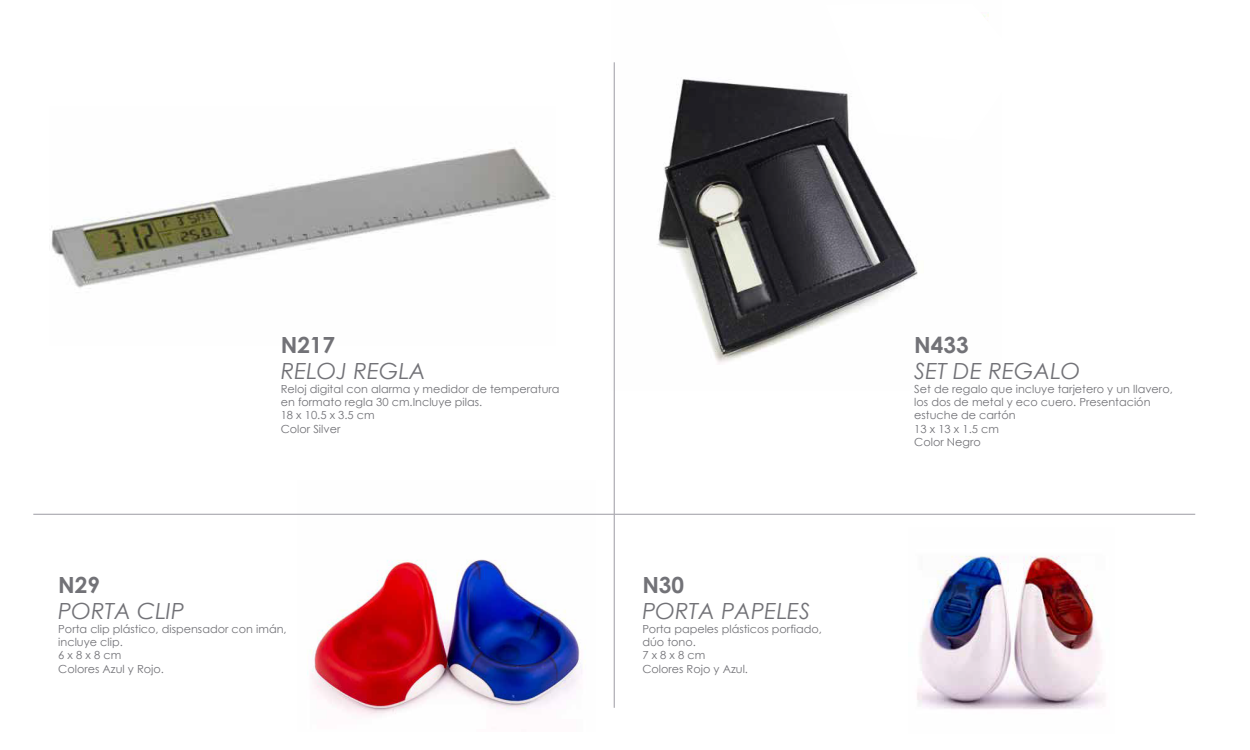
<style>
.page{position:relative;width:1250px;height:750px;background:#fff}
.page>*{position:absolute;margin:0;border:0;box-sizing:border-box;transform-origin:0 0}
.t1{font:italic 22.25px "Century Gothic";color:#727277}
.t2{font:700 22.25px "Century Gothic";color:#727277}
.t3{font:11.12px/13.4px "Century Gothic";color:#727277}
</style>
<div class="page">
<img style="left:613px;top:62px;width:305px;height:328px">
<img style="left:297px;top:513px;width:299px;height:202px">
<img style="left:51px;top:147px;width:500px;height:141px">
<hr style="left:33px;top:514px;width:1162px;height:1px;background:#b0afb5">
<hr style="left:614px;top:62px;width:1px;height:646px;background:#b0afb5">
<img style="left:917px;top:556px;width:188px;height:154px">
<svg style="left:825px;top:12px;width:164px;height:129px"></svg>
<h1 class="t2" style="left:281px;top:331px;width:56px">N217</h1>
<h1 class="t1" style="left:281px;top:358px;width:147px">RELOJ REGLA</h1>
<p class="t3" style="left:281px;top:382px;width:280px">Reloj digital con alarma y medidor de temperatura en formato regla 30 cm.Incluye pilas.<br>18 x 10.5 x 3.5 cm<br>Color Silver</p>
<h1 class="t2" style="left:58px;top:571px;width:43px">N29</h1>
<h1 class="t1" style="left:58px;top:598px;width:128px">PORTA CLIP</h1>
<p class="t3" style="left:58px;top:622px;width:230px">Porta clip plástico, dispensador con imán, incluye clip.<br>6 x 8 x 8 cm<br>Colores Azul y Rojo.</p>
<h1 class="t2" style="left:642px;top:571px;width:43px">N30</h1>
<h1 class="t1" style="left:642px;top:598px;width:170px">PORTA PAPELES</h1>
<p class="t3" style="left:642px;top:622px;width:181px">Porta papeles plásticos porfiado, dúo tono.<br>7 x 8 x 8 cm<br>Colores Rojo y Azul.</p>
<h1 class="t2" style="left:914px;top:331px;width:56px">N433</h1>
<h1 class="t1" style="left:914px;top:358px;width:168px">SET DE REGALO</h1>
<p class="t3" style="left:914px;top:382px;width:260px">Set de regalo que incluye tarjetero y un llavero, los dos de metal y eco cuero. Presentación estuche de cartón<br>13 x 13 x 1.5 cm<br>Color Negro</p>
</div>
